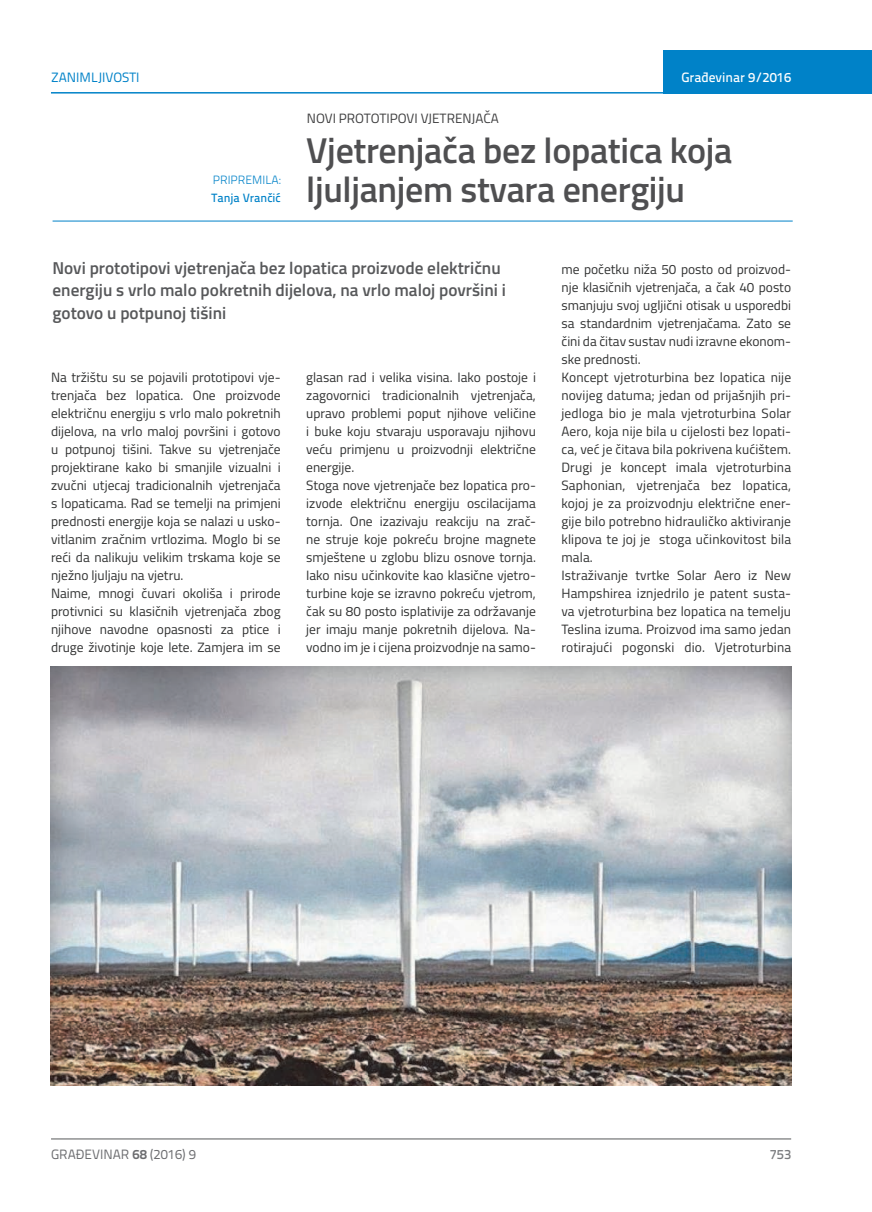
<style>
.page{position:relative;width:872px;height:1212px;background:#fff}
.page>*{position:absolute;margin:0;border:0;box-sizing:border-box;transform-origin:0 0}
.t1{font:600 36px/39px "Titillium";letter-spacing:-.01em;color:#4f4f51}
.t2{font:600 17.25px/22.5px "Titillium";color:#57585a}
.t3{font:13.5px/18px "Titillium";color:#313232}
.t4{font:13.5px "Titillium";color:#3e3e3f}
.t5{font:13.5px "Titillium Text 22 L";color:#6c6d70}
.t6{font:500 13.5px "Titillium Text 22 L";color:#fff}
.t7{font:13.5px "Titillium Text 22 L";color:#0082c8}
.t8{font:500 13.5px "Titillium Text 22 L";color:#787a7d}
.t9{font:500 12px "Titillium Text 22 L";color:#0082c8}
.t10{font:300 12px "Titillium Text 22 L";color:#0082c8}
.s1{font-weight:700}
</style>
<div class="page">
<hr style="left:51px;top:1139px;width:740px;height:1px;background:#57585a">
<div style="left:663px;top:50px;width:209px;height:44px;background:#0082c8"></div>
<hr style="left:51px;top:92px;width:821px;height:2px;background:#0082c8">
<hr style="left:53px;top:221px;width:739px;height:1px;background:#0082c8">
<img style="left:51px;top:666px;width:740px;height:419px">
<p class="t7" style="left:51px;top:68px;width:90px">ZANIMLJIVOSTI</p>
<p class="t6" style="left:681px;top:67px;width:111px">Građevinar 9/2016</p>
<p class="t4" style="left:307px;top:108px;width:193px">NOVI PROTOTIPOVI VJETRENJAČA</p>
<p class="t10" style="left:213px;top:171px;width:69px">PRIPREMILA:</p>
<p class="t9" style="left:212px;top:188px;width:71px">Tanja Vrančić</p>
<h1 class="t1" style="left:306px;top:129px;width:427px">Vjetrenjača bez lopatica koja ljuljanjem stvara energiju</h1>
<p class="t2" style="left:52px;top:255px;width:455px">Novi prototipovi vjetrenjača bez lopatica proizvode električnu energiju s vrlo malo pokretnih dijelova, na vrlo maloj površini i gotovo u potpunoj tišini</p>
<p class="t3" style="left:51px;top:367px;width:231px">Na tržištu su se pojavili prototipovi vje&shy;trenjača bez lopatica. One proizvode električnu energiju s vrlo malo pokretnih dijelova, na vrlo maloj površini i gotovo u potpunoj tišini. Takve su vjetrenjače projektirane kako bi smanjile vizualni i zvučni utjecaj tradicionalnih vjetrenjača s lopaticama. Rad se temelji na primjeni prednosti energije koja se nalazi u usko&shy;vitlanim zračnim vrtlozima. Moglo bi se reći da nalikuju velikim trskama koje se nježno ljuljaju na vjetru.<br>Naime, mnogi čuvari okoliša i prirode protivnici su klasičnih vjetrenjača zbog njihove navodne opasnosti za ptice i druge životinje koje lete. Zamjera im se</p>
<p class="t3" style="left:306px;top:367px;width:231px">glasan rad i velika visina. Iako postoje i zagovornici tradicionalnih vjetrenjača, upravo problemi poput njihove veličine i buke koju stvaraju usporavaju njihovu veću primjenu u proizvodnji električne energije.<br>Stoga nove vjetrenjače bez lopatica pro&shy;izvode električnu energiju oscilacijama tornja. One izazivaju reakciju na zrač&shy;ne struje koje pokreću brojne magnete smještene u zglobu blizu osnove tornja.<br>Iako nisu učinkovite kao klasične vjetro&shy;turbine koje se izravno pokreću vjetrom, čak su 80 posto isplativije za održavanje jer imaju manje pokretnih dijelova. Na&shy;vodno im je i cijena proizvodnje na samo-</p>
<p class="t3" style="left:561px;top:259px;width:231px">me početku niža 50 posto od proizvod&shy;nje klasičnih vjetrenjača, a čak 40 posto smanjuju svoj ugljični otisak u usporedbi sa standardnim vjetrenjačama. Zato se čini da čitav sustav nudi izravne ekonom&shy;ske prednosti.<br>Koncept vjetroturbina bez lopatica nije novijeg datuma; jedan od prijašnjih pri&shy;jedloga bio je mala vjetroturbina Solar Aero, koja nije bila u cijelosti bez lopati&shy;ca, već je čitava bila pokrivena kućištem.<br>Drugi je koncept imala vjetroturbina Saphonian, vjetrenjača bez lopatica, kojoj je za proizvodnju električne ener&shy;gije bilo potrebno hidrauličko aktiviranje klipova te joj je stoga učinkovitost bila mala.<br>Istraživanje tvrtke Solar Aero iz New Hampshirea iznjedrilo je patent susta&shy;va vjetroturbina bez lopatica na temelju Teslina izuma. Proizvod ima samo jedan rotirajući pogonski dio. Vjetroturbina</p>
<p class="t5" style="left:51px;top:1144px;width:146px">GRAĐEVINAR <span class="s1">68</span> (2016) 9</p>
<p class="t8" style="left:769px;top:1144px;width:23px">753</p>
</div>
